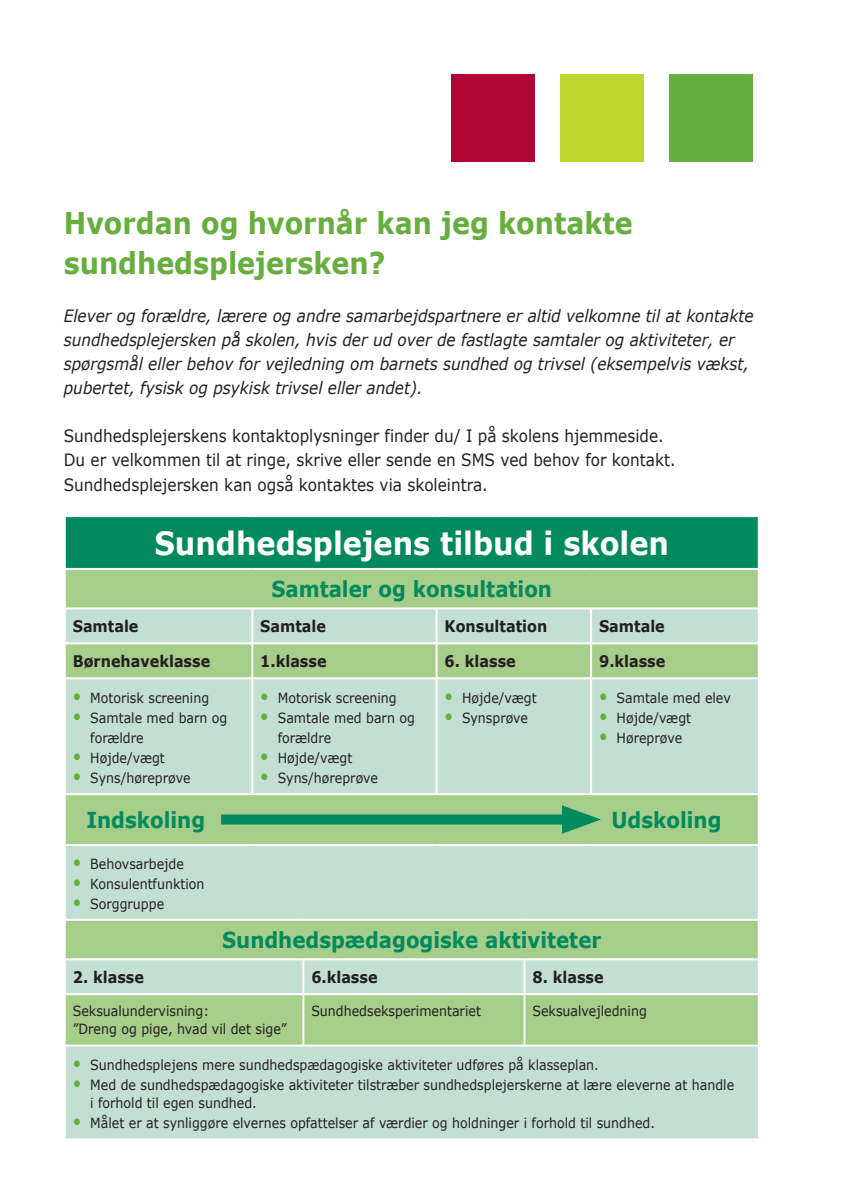
<style>
.page{position:relative;width:842px;height:1191px;background:#fff}
.page>*{position:absolute;margin:0;border:0;box-sizing:border-box;transform-origin:0 0}
.t1{font:700 32px "Verdana";color:#fff;scale:.9 1}
.t2{font:700 30px "Verdana";color:#66ae3d;scale:.9 1}
.t3{font:700 22px "Verdana";color:#008a5e;scale:.9 1}
.t4{font:italic 17px/24px "Verdana";color:#231f20;scale:.9 1}
.t5{font:17px "Verdana";color:#231f20;scale:.9 1}
.t6{font:700 16px "Verdana";color:#231f20;scale:.9 1}
.t7{font:14px/20px "Verdana";color:#231f20;scale:.9 1}
</style>
<div class="page">
<div style="left:65px;top:516px;width:694px;height:53px;background:#008a5e"></div>
<div style="left:66px;top:570px;width:692px;height:37px;background:#a6cd89"></div>
<svg style="left:66px;top:609px;width:692px;height:309px;background:#bbdac1"></svg>
<hr style="left:64px;top:515px;width:188px;height:2px;background:#fff">
<hr style="left:64px;top:517px;width:2px;height:51px;background:#fff">
<hr style="left:252px;top:515px;width:185px;height:2px;background:#fff">
<hr style="left:437px;top:515px;width:154px;height:2px;background:#fff">
<hr style="left:591px;top:515px;width:169px;height:2px;background:#fff">
<hr style="left:758px;top:517px;width:2px;height:51px;background:#fff">
<hr style="left:64px;top:568px;width:188px;height:2px;background:#fff">
<hr style="left:252px;top:568px;width:185px;height:2px;background:#fff">
<hr style="left:437px;top:568px;width:154px;height:2px;background:#fff">
<hr style="left:591px;top:568px;width:169px;height:2px;background:#fff">
<hr style="left:251px;top:609px;width:2px;height:33px;background:#fff">
<hr style="left:436px;top:609px;width:2px;height:33px;background:#fff">
<hr style="left:590px;top:609px;width:2px;height:33px;background:#fff">
<hr style="left:64px;top:642px;width:188px;height:2px;background:#fff">
<hr style="left:252px;top:642px;width:185px;height:2px;background:#fff">
<hr style="left:251px;top:644px;width:2px;height:33px;background:#fff">
<hr style="left:437px;top:642px;width:154px;height:2px;background:#fff">
<hr style="left:436px;top:644px;width:2px;height:33px;background:#fff">
<hr style="left:591px;top:642px;width:169px;height:2px;background:#fff">
<hr style="left:590px;top:644px;width:2px;height:33px;background:#fff">
<hr style="left:64px;top:677px;width:188px;height:2px;background:#fff">
<hr style="left:252px;top:677px;width:185px;height:2px;background:#fff">
<hr style="left:251px;top:679px;width:2px;height:114px;background:#fff">
<hr style="left:437px;top:677px;width:154px;height:2px;background:#fff">
<hr style="left:436px;top:679px;width:2px;height:114px;background:#fff">
<hr style="left:591px;top:677px;width:169px;height:2px;background:#fff">
<hr style="left:590px;top:679px;width:2px;height:114px;background:#fff">
<hr style="left:64px;top:793px;width:188px;height:2px;background:#fff">
<hr style="left:252px;top:793px;width:185px;height:2px;background:#fff">
<hr style="left:437px;top:793px;width:154px;height:2px;background:#fff">
<hr style="left:591px;top:793px;width:169px;height:2px;background:#fff">
<hr style="left:64px;top:844px;width:188px;height:2px;background:#fff">
<hr style="left:252px;top:844px;width:185px;height:2px;background:#fff">
<hr style="left:437px;top:844px;width:154px;height:2px;background:#fff">
<hr style="left:591px;top:844px;width:169px;height:2px;background:#fff">
<div style="left:560px;top:75px;width:84px;height:87px;background:#bed630"></div>
<div style="left:669px;top:75px;width:83px;height:87px;background:#66ae3d"></div>
<div style="left:451px;top:75px;width:84px;height:87px;background:#b10436"></div>
<div style="left:221px;top:814px;width:357px;height:10px;background:#008a5e"></div>
<svg style="left:562px;top:805px;width:39px;height:28px"></svg>
<div style="left:66px;top:920px;width:692px;height:38px;background:#a6cd89"></div>
<svg style="left:66px;top:960px;width:692px;height:178px;background:#bbdabf"></svg>
<hr style="left:302px;top:960px;width:2px;height:33px;background:#fff">
<hr style="left:523px;top:960px;width:2px;height:33px;background:#fff">
<hr style="left:64px;top:993px;width:239px;height:2px;background:#fff">
<hr style="left:303px;top:993px;width:221px;height:2px;background:#fff">
<hr style="left:302px;top:995px;width:2px;height:49px;background:#fff">
<hr style="left:524px;top:993px;width:236px;height:2px;background:#fff">
<hr style="left:523px;top:995px;width:2px;height:49px;background:#fff">
<hr style="left:64px;top:1044px;width:239px;height:2px;background:#fff">
<hr style="left:303px;top:1044px;width:221px;height:2px;background:#fff">
<hr style="left:524px;top:1044px;width:236px;height:2px;background:#fff">
<svg style="left:74px;top:693px;width:6px;height:7px"></svg>
<svg style="left:74px;top:713px;width:6px;height:7px"></svg>
<svg style="left:74px;top:753px;width:6px;height:7px"></svg>
<svg style="left:74px;top:773px;width:6px;height:7px"></svg>
<svg style="left:262px;top:693px;width:5px;height:7px"></svg>
<svg style="left:262px;top:713px;width:5px;height:7px"></svg>
<svg style="left:262px;top:753px;width:5px;height:7px"></svg>
<svg style="left:262px;top:773px;width:5px;height:7px"></svg>
<svg style="left:446px;top:693px;width:6px;height:7px"></svg>
<svg style="left:446px;top:713px;width:6px;height:7px"></svg>
<svg style="left:600px;top:693px;width:6px;height:7px"></svg>
<svg style="left:600px;top:713px;width:6px;height:7px"></svg>
<svg style="left:600px;top:733px;width:6px;height:7px"></svg>
<svg style="left:74px;top:860px;width:6px;height:6px"></svg>
<svg style="left:74px;top:880px;width:6px;height:6px"></svg>
<svg style="left:74px;top:900px;width:6px;height:6px"></svg>
<svg style="left:74px;top:1060px;width:6px;height:7px"></svg>
<svg style="left:74px;top:1080px;width:6px;height:7px"></svg>
<svg style="left:74px;top:1118px;width:6px;height:7px"></svg>
<p class="t2" style="left:64px;top:204px;width:634px">Hvordan og hvornår kan jeg kontakte</p>
<p class="t2" style="left:64px;top:244px;width:359px">sundhedsplejersken?</p>
<p class="t4" style="left:64px;top:304px;width:768px">Elever og forældre, lærere og andre samarbejdspartnere er altid velkomne til at kontakte sundhedsplejersken på skolen, hvis der ud over de fastlagte samtaler og aktiviteter, er spørgsmål eller behov for vejledning om barnets sundhed og trivsel (eksempelvis vækst, pubertet, fysisk og psykisk trivsel eller andet).</p>
<p class="t5" style="left:64px;top:424px;width:668px">Sundhedsplejerskens kontaktoplysninger finder du/ I på skolens hjemmeside.</p>
<p class="t5" style="left:64px;top:448px;width:681px">Du er velkommen til at ringe, skrive eller sende en SMS ved behov for kontakt.</p>
<p class="t5" style="left:64px;top:473px;width:473px">Sundhedsplejersken kan også kontaktes via skoleintra.</p>
<p class="t1" style="left:154px;top:523px;width:573px">Sundhedsplejens tilbud i skolen</p>
<p class="t3" style="left:271px;top:575px;width:313px">Samtaler og konsultation</p>
<p class="t6" style="left:73px;top:616px;width:75px">Samtale</p>
<p class="t6" style="left:260px;top:616px;width:75px">Samtale</p>
<p class="t6" style="left:445px;top:616px;width:116px">Konsultation</p>
<p class="t6" style="left:599px;top:616px;width:75px">Samtale</p>
<p class="t6" style="left:73px;top:651px;width:154px">Børnehaveklasse</p>
<p class="t6" style="left:260px;top:651px;width:75px">1.klasse</p>
<p class="t6" style="left:445px;top:651px;width:81px">6. klasse</p>
<p class="t6" style="left:599px;top:651px;width:75px">9.klasse</p>
<p class="t7" style="left:90px;top:687px;width:134px">Motorisk screening</p>
<p class="t7" style="left:90px;top:707px;width:154px">Samtale med barn og forældre</p>
<p class="t7" style="left:90px;top:747px;width:84px">Højde/vægt</p>
<p class="t7" style="left:90px;top:767px;width:113px">Syns/høreprøve</p>
<p class="t7" style="left:278px;top:687px;width:134px">Motorisk screening</p>
<p class="t7" style="left:278px;top:707px;width:154px">Samtale med barn og forældre</p>
<p class="t7" style="left:278px;top:747px;width:84px">Højde/vægt</p>
<p class="t7" style="left:278px;top:767px;width:113px">Syns/høreprøve</p>
<p class="t7" style="left:462px;top:687px;width:84px">Højde/vægt</p>
<p class="t7" style="left:462px;top:707px;width:75px">Synsprøve</p>
<p class="t7" style="left:617px;top:687px;width:129px">Samtale med elev</p>
<p class="t7" style="left:617px;top:707px;width:84px">Højde/vægt</p>
<p class="t7" style="left:617px;top:727px;width:74px">Høreprøve</p>
<p class="t3" style="left:86px;top:806px;width:134px">Indskoling</p>
<p class="t3" style="left:611px;top:806px;width:124px">Udskoling</p>
<p class="t7" style="left:90px;top:854px;width:106px">Behovsarbejde</p>
<p class="t7" style="left:90px;top:874px;width:128px">Konsulentfunktion</p>
<p class="t7" style="left:90px;top:894px;width:84px">Sorggruppe</p>
<p class="t3" style="left:222px;top:926px;width:423px">Sundhedspædagogiske aktiviteter</p>
<p class="t6" style="left:73px;top:966px;width:81px">2. klasse</p>
<p class="t6" style="left:311px;top:966px;width:75px">6.klasse</p>
<p class="t6" style="left:532px;top:966px;width:81px">8. klasse</p>
<p class="t7" style="left:73px;top:1001px;width:153px">Seksualundervisning:</p>
<p class="t7" style="left:73px;top:1019px;width:239px">”Dreng og pige, hvad vil det sige”</p>
<p class="t7" style="left:311px;top:1001px;width:190px">Sundhedseksperimentariet</p>
<p class="t7" style="left:532px;top:1001px;width:129px">Seksualvejledning</p>
<p class="t7" style="left:90px;top:1054px;width:567px">Sundhedsplejens mere sundhedspædagogiske aktiviteter udføres på klasseplan.</p>
<p class="t7" style="left:90px;top:1075px;width:717px;line-height:18px">Med de sundhedspædagogiske aktiviteter tilstræber sundhedsplejerskerne at lære eleverne at handle i forhold til egen sundhed.</p>
<p class="t7" style="left:90px;top:1112px;width:629px">Målet er at synliggøre elvernes opfattelser af værdier og holdninger i forhold til sundhed.</p>
</div>
